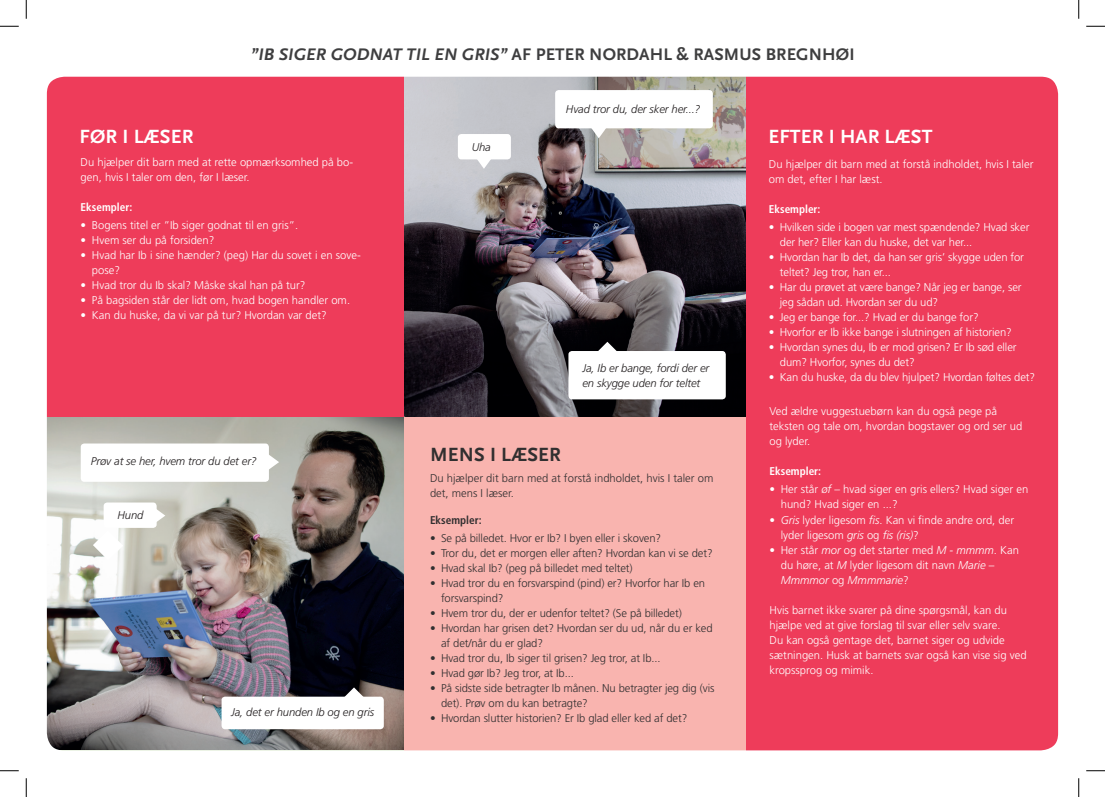
<style>
.page{position:relative;width:1105px;height:797px;background:#fff}
.page>*{position:absolute;margin:0;border:0;box-sizing:border-box;transform-origin:0 0}
.t1{font:700 20px "Scala Sans OT";letter-spacing:.01em;color:#fff}
.t2{font:700 20px "Scala Sans OT";letter-spacing:.01em;color:#312f30}
.t3{font:700 17.5px "Scala Sans OT";letter-spacing:.01em;color:#3e3e3f}
.t4{font:300 11.25px/15px "Frutiger";color:#fff}
.t5{font:300 11.25px/15px "Frutiger";letter-spacing:-.01em;color:#312f30}
.t6{font:italic 300 11.25px/15px "Frutiger";letter-spacing:-.01em;color:#231f20}
.t7{font:700 condensed 11.25px "Frutiger";color:#fff}
.t8{font:700 condensed 11.25px "Frutiger";color:#312f30}
.s1{font-style:italic}
</style>
<div class="page">
<img style="left:404px;top:77px;width:342px;height:340px">
<img style="left:47px;top:417px;width:357px;height:332px">
<div style="left:37px;top:65px;width:367px;height:352px;background:#ee3c5a"></div>
<div style="left:404px;top:417px;width:343px;height:341px;background:#f9b4af"></div>
<div style="left:746px;top:74px;width:326px;height:677px;background:#ee3c5a"></div>
<div style="left:24px;top:54px;width:1056px;height:719px;border:22px solid #fff;border-radius:28px"></div>
<svg style="left:339px;top:687px;width:30px;height:9px"></svg>
<svg style="left:592px;top:342px;width:31px;height:9px"></svg>
<svg style="left:269px;top:453px;width:10px;height:17px"></svg>
<svg style="left:590px;top:128px;width:17px;height:10px"></svg>
<svg style="left:157px;top:507px;width:8px;height:17px"></svg>
<svg style="left:476px;top:159px;width:17px;height:10px"></svg>
<svg style="left:93px;top:530px;width:30px;height:30px"></svg>
<div style="left:81px;top:443px;width:188px;height:39px;background:#fff;border-radius:4px"></div>
<div style="left:555px;top:90px;width:158px;height:38px;background:#fff;border-radius:4px"></div>
<div style="left:222px;top:696px;width:162px;height:33px;background:#fff;border-radius:4px"></div>
<div style="left:568px;top:351px;width:158px;height:48px;background:#fff;border-radius:4px"></div>
<div style="left:104px;top:502px;width:53px;height:26px;background:#fff;border-radius:4px"></div>
<div style="left:458px;top:134px;width:53px;height:25px;background:#fff;border-radius:4px"></div>
<svg style="left:0;top:25px;width:19px;height:2px"></svg>
<svg style="left:1086px;top:25px;width:19px;height:2px"></svg>
<svg style="left:0;top:770px;width:19px;height:1px"></svg>
<svg style="left:1086px;top:770px;width:19px;height:1px"></svg>
<svg style="left:25px;top:0;width:2px;height:19px"></svg>
<svg style="left:25px;top:778px;width:2px;height:19px"></svg>
<svg style="left:1078px;top:0;width:1px;height:19px"></svg>
<svg style="left:1078px;top:778px;width:1px;height:19px"></svg>
<h2 class="t3" style="left:251px;top:45px;width:605px"><span class="s1">”IB SIGER GODNAT TIL EN GRIS”</span> AF PETER NORDAHL &amp; RASMUS BREGNHØI</h2>
<h1 class="t1" style="left:79px;top:125px;width:115px">FØR I LÆSER</h1>
<p class="t4" style="left:81px;top:154px;width:274px">Du hjælper dit barn med at rette opmærksomhed på bo&shy;gen, hvis I taler om den, før I læser.</p>
<p class="t7" style="left:81px;top:200px;width:53px">Eksempler:</p>
<p class="t4" style="left:81px;top:218px;width:219px">• Bogens titel er ”Ib siger godnat til en gris”.</p>
<p class="t4" style="left:81px;top:233px;width:135px">• Hvem ser du på forsiden?</p>
<p class="t4" style="left:92px;top:248px;width:270px;text-indent:-11px">• Hvad har Ib i sine hænder? (peg) Har du sovet i en sove&shy;pose?</p>
<p class="t4" style="left:81px;top:278px;width:226px">• Hvad tror du Ib skal? Måske skal han på tur?</p>
<p class="t4" style="left:81px;top:293px;width:271px">• På bagsiden står der lidt om, hvad bogen handler om.</p>
<p class="t4" style="left:81px;top:308px;width:248px">• Kan du huske, da vi var på tur? Hvordan var det?</p>
<p class="t6" style="left:91px;top:454px;width:167px">Prøv at se her, hvem tror du det er?</p>
<p class="t6" style="left:117px;top:508px;width:27px">Hund</p>
<p class="t6" style="left:231px;top:705px;width:144px">Ja, det er hunden Ib og en gris</p>
<p class="t6" style="left:472px;top:140px;width:21px">Uha</p>
<p class="t6" style="left:566px;top:102px;width:136px">Hvad tror du, der sker her...?</p>
<p class="t6" style="left:582px;top:361px;width:128px">Ja, Ib er bange, fordi der er en skygge uden for teltet</p>
<h1 class="t2" style="left:430px;top:443px;width:132px">MENS I LÆSER</h1>
<p class="t5" style="left:430px;top:471px;width:285px">Du hjælper dit barn med at forstå indholdet, hvis I taler om det, mens I læser.</p>
<p class="t8" style="left:430px;top:513px;width:53px">Eksempler:</p>
<p class="t5" style="left:430px;top:531px;width:233px">• Se på billedet. Hvor er Ib? I byen eller i skoven?</p>
<p class="t5" style="left:430px;top:546px;width:284px">• Tror du, det er morgen eller aften? Hvordan kan vi se det?</p>
<p class="t5" style="left:430px;top:561px;width:204px">• Hvad skal Ib? (peg på billedet med teltet)</p>
<p class="t5" style="left:441px;top:576px;width:266px;text-indent:-11px">• Hvad tror du en forsvarspind (pind) er? Hvorfor har Ib en forsvarspind?</p>
<p class="t5" style="left:430px;top:606px;width:253px">• Hvem tror du, der er udenfor teltet? (Se på billedet)</p>
<p class="t5" style="left:441px;top:621px;width:273px;text-indent:-11px">• Hvordan har grisen det? Hvordan ser du ud, når du er ked af det/når du er glad?</p>
<p class="t5" style="left:430px;top:651px;width:232px">• Hvad tror du, Ib siger til grisen? Jeg tror, at Ib...</p>
<p class="t5" style="left:430px;top:666px;width:145px">• Hvad gør Ib? Jeg tror, at Ib...</p>
<p class="t5" style="left:441px;top:681px;width:275px;text-indent:-11px">• På sidste side betragter Ib månen. Nu betragter jeg dig (vis det). Prøv om du kan betragte?</p>
<p class="t5" style="left:430px;top:711px;width:259px">• Hvordan slutter historien? Er Ib glad eller ked af det?</p>
<h1 class="t1" style="left:768px;top:125px;width:166px">EFTER I HAR LÆST</h1>
<p class="t4" style="left:769px;top:156px;width:266px">Du hjælper dit barn med at forstå indholdet, hvis I taler om det, efter I har læst.</p>
<p class="t7" style="left:769px;top:202px;width:53px">Eksempler:</p>
<p class="t4" style="left:780px;top:220px;width:251px;text-indent:-11px">• Hvilken side i bogen var mest spændende? Hvad sker der her? Eller kan du huske, det var her...</p>
<p class="t4" style="left:780px;top:250px;width:246px;text-indent:-11px">• Hvordan har Ib det, da han ser gris’ skygge uden for teltet? Jeg tror, han er...</p>
<p class="t4" style="left:780px;top:280px;width:243px;text-indent:-11px">• Har du prøvet at være bange? Når jeg er bange, ser jeg sådan ud. Hvordan ser du ud?</p>
<p class="t4" style="left:769px;top:310px;width:211px">• Jeg er bange for...? Hvad er du bange for?</p>
<p class="t4" style="left:769px;top:325px;width:244px">• Hvorfor er Ib ikke bange i slutningen af historien?</p>
<p class="t4" style="left:780px;top:340px;width:238px;text-indent:-11px">• Hvordan synes du, Ib er mod grisen? Er Ib sød eller dum? Hvorfor, synes du det?</p>
<p class="t4" style="left:769px;top:370px;width:268px">• Kan du huske, da du blev hjulpet? Hvordan føltes det?</p>
<p class="t4" style="left:769px;top:403px;width:254px">Ved ældre vuggestuebørn kan du også pege på teksten og tale om, hvordan bogstaver og ord ser ud og lyder.</p>
<p class="t7" style="left:769px;top:464px;width:53px">Eksempler:</p>
<p class="t4" style="left:781px;top:482px;width:249px;text-indent:-11px">• Her står <span class="s1">øf</span> – hvad siger en gris ellers? Hvad siger en hund? Hvad siger en ...?</p>
<p class="t4" style="left:781px;top:512px;width:235px;text-indent:-11px">• <span class="s1">Gris</span> lyder ligesom <span class="s1">fis</span>. Kan vi finde andre ord, der lyder ligesom <span class="s1">gris</span> og <span class="s1">fis (ris)</span>?</p>
<p class="t4" style="left:781px;top:542px;width:240px;text-indent:-11px">• Her står <span class="s1">mor</span> og det starter med <span class="s1">M - mmmm</span>. Kan du høre, at <span class="s1">M</span> lyder ligesom dit navn <span class="s1">Marie</span> –<br><span class="s1">Mmmmor</span> og <span class="s1">Mmmmarie</span>?</p>
<p class="t4" style="left:769px;top:602px;width:259px">Hvis barnet ikke svarer på dine spørgsmål, kan du hjælpe ved at give forslag til svar eller selv svare.<br>Du kan også gentage det, barnet siger og udvide sætningen. Husk at barnets svar også kan vise sig ved kropssprog og mimik.</p>
</div>
